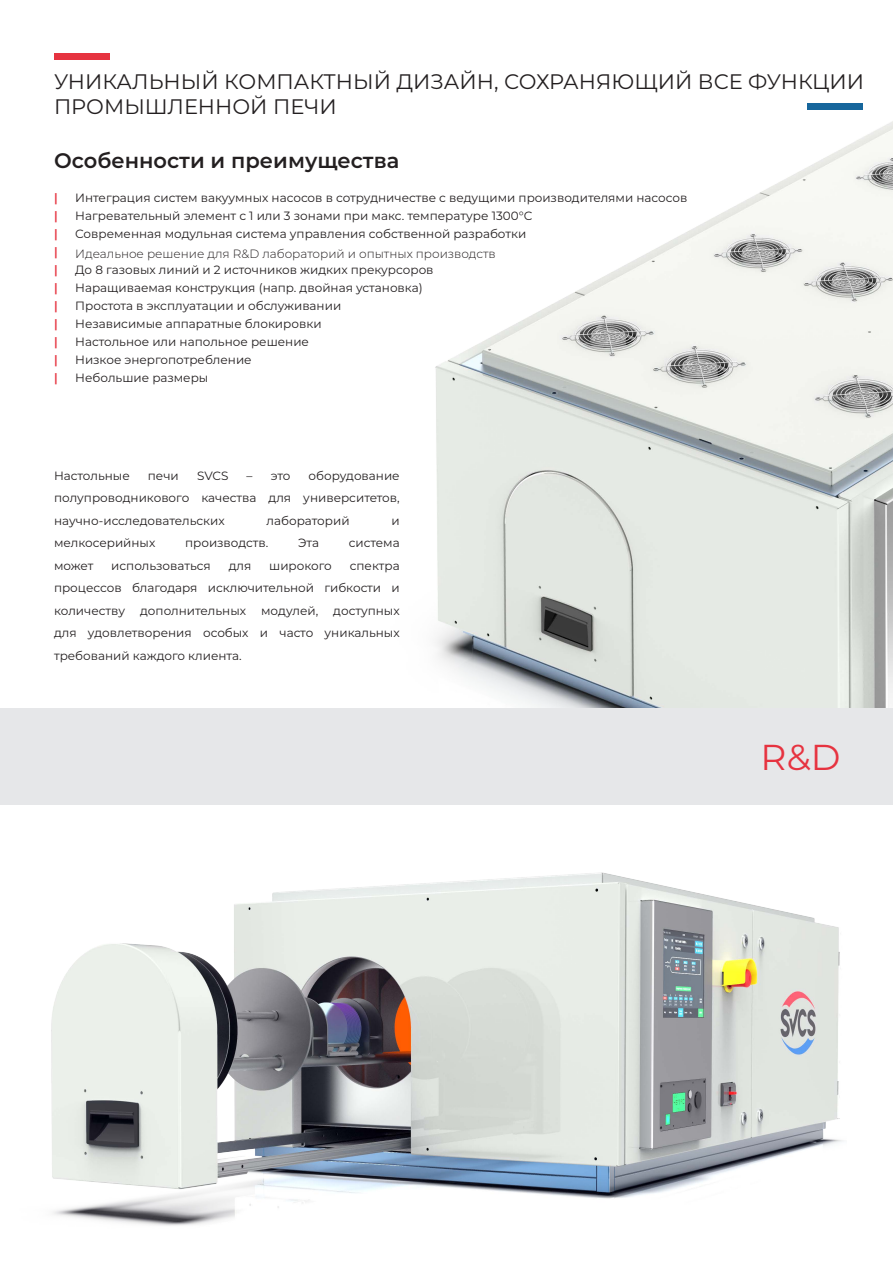
<style>
.page{position:relative;width:893px;height:1263px;background:#fff}
.page>*{position:absolute;margin:0;border:0;box-sizing:border-box;transform-origin:0 0}
.podnadpis{font:36px "Montserrat";color:#e63340}
.podnadpis-2{font:21px/25.2px "Montserrat";color:#231f20}
.podnadpis-3{font:600 21px "Montserrat";color:#231f20}
.odrážky_se_siluetou{font:12px "Montserrat";color:#231f20}
.podnadpis-4{font:12px/22.5px "Montserrat";color:#231f20;text-align:justify}
.odrážky_se_siluetou-2{font:300 12px "Montserrat";color:#231f20}
.odrážky_se_siluetou-3{font:600 12px "Montserrat";color:#e63340}
</style>
<div class="page">
<img style="left:435px;top:121px;width:458px;height:587px">
<div style="left:0;top:708px;width:893px;height:97px;background:#e6e7e9"></div>
<div style="left:54px;top:54px;width:55px;height:6px;background:#e63340"></div>
<div style="left:807px;top:103px;width:56px;height:7px;background:#16669c"></div>
<img style="left:51px;top:872px;width:792px;height:354px">
<p class="podnadpis-2" style="left:54px;top:68px;width:812px">УНИКАЛЬНЫЙ КОМПАКТНЫЙ ДИЗАЙН, СОХРАНЯЮЩИЙ ВСЕ ФУНКЦИИ<br>ПРОМЫШЛЕННОЙ ПЕЧИ</p>
<p class="podnadpis-3" style="left:54px;top:145px;width:347px">Особенности и преимущества</p>
<p class="odrážky_se_siluetou-3" style="left:54px;top:189px;width:5px">|</p>
<p class="odrážky_se_siluetou" style="left:75px;top:189px;width:614px">Интеграция систем вакуумных насосов в сотрудничестве с ведущими производителями насосов</p>
<p class="odrážky_se_siluetou-3" style="left:54px;top:207px;width:5px">|</p>
<p class="odrážky_se_siluetou" style="left:75px;top:207px;width:459px">Нагревательный элемент с 1 или 3 зонами при макс. температуре 1300°С</p>
<p class="odrážky_se_siluetou-3" style="left:54px;top:225px;width:5px">|</p>
<p class="odrážky_se_siluetou" style="left:75px;top:225px;width:452px">Современная модульная система управления собственной разработки</p>
<p class="odrážky_se_siluetou-3" style="left:54px;top:243px;width:5px">|</p>
<p class="odrážky_se_siluetou-2" style="left:75px;top:246px;width:422px">Идеальное решение для R&amp;D лабораторий и опытных производств</p>
<p class="odrážky_se_siluetou-3" style="left:54px;top:261px;width:5px">|</p>
<p class="odrážky_se_siluetou" style="left:75px;top:261px;width:360px">До 8 газовых линий и 2 источников жидких прекурсоров</p>
<p class="odrážky_se_siluetou-3" style="left:54px;top:279px;width:5px">|</p>
<p class="odrážky_se_siluetou" style="left:75px;top:279px;width:349px">Наращиваемая конструкция (напр. двойная установка)</p>
<p class="odrážky_se_siluetou-3" style="left:54px;top:297px;width:5px">|</p>
<p class="odrážky_se_siluetou" style="left:75px;top:297px;width:267px">Простота в эксплуатации и обслуживании</p>
<p class="odrážky_se_siluetou-3" style="left:54px;top:315px;width:5px">|</p>
<p class="odrážky_se_siluetou" style="left:75px;top:315px;width:248px">Независимые аппаратные блокировки</p>
<p class="odrážky_se_siluetou-3" style="left:54px;top:333px;width:5px">|</p>
<p class="odrážky_se_siluetou" style="left:75px;top:333px;width:235px">Настольное или напольное решение</p>
<p class="odrážky_se_siluetou-3" style="left:54px;top:351px;width:5px">|</p>
<p class="odrážky_se_siluetou" style="left:75px;top:351px;width:178px">Низкое энергопотребление</p>
<p class="odrážky_se_siluetou-3" style="left:54px;top:369px;width:5px">|</p>
<p class="odrážky_se_siluetou" style="left:75px;top:369px;width:135px">Небольшие размеры</p>
<p class="podnadpis-4" style="left:54px;top:464px;width:347px;text-indent:255px">оборудование полупроводникового качества для университетов, научно-исследовательских</p>
<p class="podnadpis-4" style="left:54px;top:464px;width:77px">Настольные</p>
<p class="podnadpis-4" style="left:148px;top:464px;width:32px">печи</p>
<p class="podnadpis-4" style="left:197px;top:464px;width:33px">SVCS</p>
<p class="podnadpis-4" style="left:247px;top:464px;width:45px">– это</p>
<p class="podnadpis-4" style="left:267px;top:509px;width:85px">лабораторий</p>
<p class="podnadpis-4" style="left:391px;top:509px;width:10px">и</p>
<p class="podnadpis-4" style="left:54px;top:531px;width:103px">мелкосерийных</p>
<p class="podnadpis-4" style="left:185px;top:531px;width:85px">производств.</p>
<p class="podnadpis-4" style="left:298px;top:531px;width:22px">Эта</p>
<p class="podnadpis-4" style="left:349px;top:531px;width:52px">система</p>
<p class="podnadpis-4" style="left:54px;top:554px;width:41px">может</p>
<p class="podnadpis-4" style="left:111px;top:554px;width:101px">использоваться</p>
<p class="podnadpis-4" style="left:229px;top:554px;width:24px">для</p>
<p class="podnadpis-4" style="left:269px;top:554px;width:64px">широкого</p>
<p class="podnadpis-4" style="left:54px;top:554px;width:347px;text-indent:296px">спектра процессов благодаря исключительной гибкости и количеству</p>
<p class="podnadpis-4" style="left:140px;top:599px;width:107px">дополнительных</p>
<p class="podnadpis-4" style="left:261px;top:599px;width:59px">модулей,</p>
<p class="podnadpis-4" style="left:54px;top:599px;width:347px;text-indent:279px">доступных для удовлетворения особых и часто уникальных требований каждого клиента.</p>
<p class="podnadpis" style="left:761px;top:733px;width:81px">R&amp;D</p>
</div>
